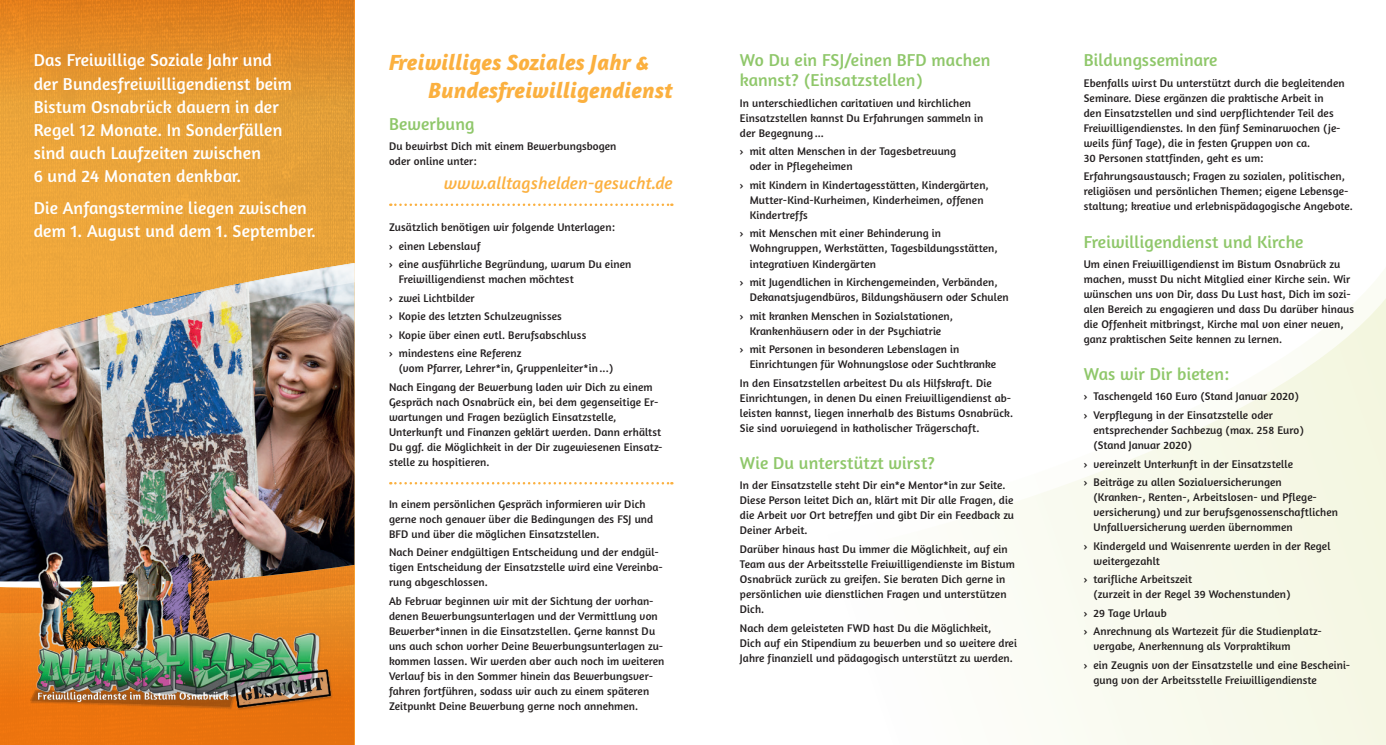
<style>
.page{position:relative;width:1386px;height:745px;background:#fff}
.page>*{position:absolute;margin:0;border:0;box-sizing:border-box;transform-origin:0 0}
.t1{font:italic 700 22.5px/27.5px "Amaranth";letter-spacing:.01em;color:#fbb03f}
.t2{font:17.5px/23.1px "Amaranth";letter-spacing:.01em;color:#fff}
.t3{font:17.5px/20px "Amaranth";letter-spacing:.01em;color:#8fc76a}
.t4{font:italic 17.5px "Amaranth";letter-spacing:.01em;color:#fbb03f}
.t5{font:11.25px/15px "Amaranth";letter-spacing:.01em;color:#231f20}
</style>
<div class="page">
<img style="left:0;top:113px;width:354px;height:150px">
<svg style="left:0;top:647px;width:354px;height:97px;background:#ea730f"></svg>
<div style="left:0;top:0;width:354px;height:113px;background:linear-gradient(to bottom,#df7c1a,#e6a33b)"></div>
<svg style="left:390px;top:203px;width:282px;height:3px"></svg>
<svg style="left:390px;top:482px;width:244px;height:2px"></svg>
<img style="left:0;top:263px;width:355px;height:259px">
<img style="left:0;top:522px;width:355px;height:125px">
<img style="left:26px;top:536px;width:193px;height:87px">
<img style="left:22px;top:623px;width:323px;height:90px">
<svg style="left:636px;top:270px;width:749px;height:474px"></svg>
<h2 class="t2" style="left:34px;top:49px;width:260px">Das Freiwillige Soziale Jahr und der Bundesfreiwilligendienst beim<br>Bistum Osnabrück dauern in der<br>Regel 12 Monate. In Sonderfällen sind auch Laufzeiten zwischen<br>6 und 24 Monaten denkbar.</h2>
<h2 class="t2" style="left:34px;top:196px;width:284px">Die Anfangstermine liegen zwischen dem 1. August und dem 1. September.</h2>
<h1 class="t1" style="left:428px;top:48px;width:245px;text-indent:-39px">Freiwilliges Soziales Jahr &amp;<br>Bundesfreiwilligendienst</h1>
<h2 class="t3" style="left:389px;top:114px;width:87px">Bewerbung</h2>
<p class="t5" style="left:389px;top:139px;width:229px">Du bewirbst Dich mit einem Bewerbungsbogen oder online unter:</p>
<h2 class="t4" style="left:444px;top:173px;width:230px">www.alltagshelden-gesucht.de</h2>
<p class="t5" style="left:389px;top:217px;width:244px;line-height:18.5px">Zusätzlich benötigen wir folgende Unterlagen:<br>› einen Lebenslauf<br>› eine ausführliche Begründung, warum Du einen</p>
<p class="t5" style="left:389px;top:270px;width:199px;line-height:18.5px;text-indent:10px">Freiwilligendienst machen möchtest<br>› zwei Lichtbilder<br>› Kopie des letzten Schulzeugnisses<br>› Kopie über einen evtl. Berufsabschluss › mindestens eine Referenz</p>
<p class="t5" style="left:389px;top:359px;width:265px;line-height:18.5px;text-indent:10px">(vom Pfarrer, Lehrer*in, Gruppenleiter*in ...)<br>Nach Eingang der Bewerbung laden wir Dich zu einem</p>
<p class="t5" style="left:389px;top:394px;width:275px">Gespräch nach Osnabrück ein, bei dem gegenseitige Er&shy;wartungen und Fragen bezüglich Einsatzstelle, Unterkunft und Finanzen geklärt werden. Dann erhältst Du ggf. die Möglichkeit in der Dir zugewiesenen Einsatz&shy;stelle zu hospitieren.</p>
<p class="t5" style="left:389px;top:496px;width:266px">In einem persönlichen Gespräch informieren wir Dich gerne noch genauer über die Bedingungen des FSJ und<br>BFD und über die möglichen Einsatzstellen.</p>
<p class="t5" style="left:389px;top:544px;width:275px">Nach Deiner endgültigen Entscheidung und der endgül&shy;tigen Entscheidung der Einsatzstelle wird eine Vereinba&shy;rung abgeschlossen.</p>
<p class="t5" style="left:389px;top:593px;width:277px">Ab Februar beginnen wir mit der Sichtung der vorhan&shy;denen Bewerbungsunterlagen und der Vermittlung von Bewerber*innen in die Einsatzstellen. Gerne kannst Du uns auch schon vorher Deine Bewerbungsunterlagen zu&shy;kommen lassen. Wir werden aber auch noch im weiteren Verlauf bis in den Sommer hinein das Bewerbungsver&shy;fahren fortführen, sodass wir auch zu einem späteren Zeitpunkt Deine Bewerbung gerne noch annehmen.</p>
<h2 class="t3" style="left:740px;top:50px;width:252px">Wo Du ein FSJ/einen BFD machen kannst? (Einsatzstellen)</h2>
<p class="t5" style="left:740px;top:95px;width:245px">In unterschiedlichen caritativen und kirchlichen<br>Einsatzstellen kannst Du Erfahrungen sammeln in der Begegnung ...</p>
<p class="t5" style="left:749px;top:144px;width:208px;text-indent:-10px">› mit alten Menschen in der Tagesbetreuung oder in Pflegeheimen</p>
<p class="t5" style="left:749px;top:177px;width:240px;text-indent:-10px">› mit Kindern in Kindertagesstätten, Kindergärten,<br>Mutter-Kind-Kurheimen, Kinderheimen, offenen<br>Kindertreffs</p>
<p class="t5" style="left:749px;top:226px;width:249px;text-indent:-10px">› mit Menschen mit einer Behinderung in<br>Wohngruppen, Werkstätten, Tagesbildungsstätten, integrativen Kindergärten</p>
<p class="t5" style="left:749px;top:274px;width:260px;text-indent:-10px">› mit Jugendlichen in Kirchengemeinden, Verbänden,<br>Dekanatsjugendbüros, Bildungshäusern oder Schulen</p>
<p class="t5" style="left:740px;top:308px;width:214px;text-align:center">› mit kranken Menschen in Sozialstationen,<br>Krankenhäusern oder in der Psychiatrie</p>
<p class="t5" style="left:749px;top:341px;width:248px;text-indent:-10px">› mit Personen in besonderen Lebenslagen in<br>Einrichtungen für Wohnungslose oder Suchtkranke</p>
<p class="t5" style="left:740px;top:375px;width:274px">In den Einsatzstellen arbeitest Du als Hilfskraft. Die Einrichtungen, in denen Du einen Freiwilligendienst ab&shy;leisten kannst, liegen innerhalb des Bistums Osnabrück.<br>Sie sind vorwiegend in katholischer Trägerschaft.</p>
<h2 class="t3" style="left:740px;top:452px;width:196px">Wie Du unterstützt wirst?</h2>
<p class="t5" style="left:740px;top:477px;width:276px">In der Einsatzstelle steht Dir ein*e Mentor*in zur Seite.<br>Diese Person leitet Dich an, klärt mit Dir alle Fragen, die die Arbeit vor Ort betreffen und gibt Dir ein Feedback zu Deiner Arbeit.</p>
<p class="t5" style="left:740px;top:541px;width:276px">Darüber hinaus hast Du immer die Möglichkeit, auf ein Team aus der Arbeitsstelle Freiwilligendienste im Bistum Osnabrück zurück zu greifen. Sie beraten Dich gerne in persönlichen wie dienstlichen Fragen und unterstützen Dich.</p>
<p class="t5" style="left:740px;top:619px;width:278px">Nach dem geleisteten FWD hast Du die Möglichkeit,<br>Dich auf ein Stipendium zu bewerben und so weitere drei<br>Jahre finanziell und pädagogisch unterstützt zu werden.</p>
<h2 class="t3" style="left:1083px;top:50px;width:135px">Bildungsseminare</h2>
<p class="t5" style="left:1083px;top:75px;width:262px">Ebenfalls wirst Du unterstützt durch die begleitenden Seminare. Diese ergänzen die praktische Arbeit in<br>den Einsatzstellen und sind verpflichtender Teil des Freiwilligendienstes. In den fünf Seminarwochen (je&shy;weils fünf Tage), die in festen Gruppen von ca.<br>30 Personen stattfinden, geht es um:</p>
<p class="t5" style="left:1083px;top:169px;width:270px">Erfahrungsaustausch; Fragen zu sozialen, politischen, religiösen und persönlichen Themen; eigene Lebensge&shy;staltung; kreative und erlebnispädagogische Angebote.</p>
<h2 class="t3" style="left:1083px;top:231px;width:221px">Freiwilligendienst und Kirche</h2>
<p class="t5" style="left:1083px;top:256px;width:272px">Um einen Freiwilligendienst im Bistum Osnabrück zu machen, musst Du nicht Mitglied einer Kirche sein. Wir wünschen uns von Dir, dass Du Lust hast, Dich im sozi&shy;alen Bereich zu engagieren und dass Du darüber hinaus die Offenheit mitbringst, Kirche mal von einer neuen, ganz praktischen Seite kennen zu lernen.</p>
<h2 class="t3" style="left:1083px;top:363px;width:147px">Was wir Dir bieten:</h2>
<p class="t5" style="left:1083px;top:387px;width:216px;line-height:18.5px">› Taschengeld 160 Euro (Stand Januar 2020) › Verpflegung in der Einsatzstelle oder</p>
<p class="t5" style="left:1093px;top:422px;width:212px">entsprechender Sachbezug (max. 258 Euro) (Stand Januar 2020)</p>
<p class="t5" style="left:1083px;top:454px;width:211px;line-height:18.5px">› vereinzelt Unterkunft in der Einsatzstelle › Beiträge zu allen Sozialversicherungen</p>
<p class="t5" style="left:1093px;top:489px;width:246px">(Kranken-, Renten-, Arbeitslosen- und Pflege&shy;versicherung) und zur berufsgenossenschaftlichen<br>Unfallversicherung werden übernommen</p>
<p class="t5" style="left:1093px;top:538px;width:238px;text-indent:-10px">› Kindergeld und Waisenrente werden in der Regel weitergezahlt</p>
<p class="t5" style="left:1093px;top:571px;width:198px;text-indent:-10px">› tarifliche Arbeitszeit<br>(zurzeit in der Regel 39 Wochenstunden)</p>
<p class="t5" style="left:1083px;top:603px;width:239px;line-height:18.5px">› 29 Tage Urlaub<br>› Anrechnung als Wartezeit für die Studienplatz-</p>
<p class="t5" style="left:1083px;top:636px;width:268px;line-height:18.5px;text-indent:10px">vergabe, Anerkennung als Vorpraktikum<br>› ein Zeugnis von der Einsatzstelle und eine Bescheini-</p>
<p class="t5" style="left:1093px;top:672px;width:225px">gung von der Arbeitsstelle Freiwilligendienste</p>
</div>
